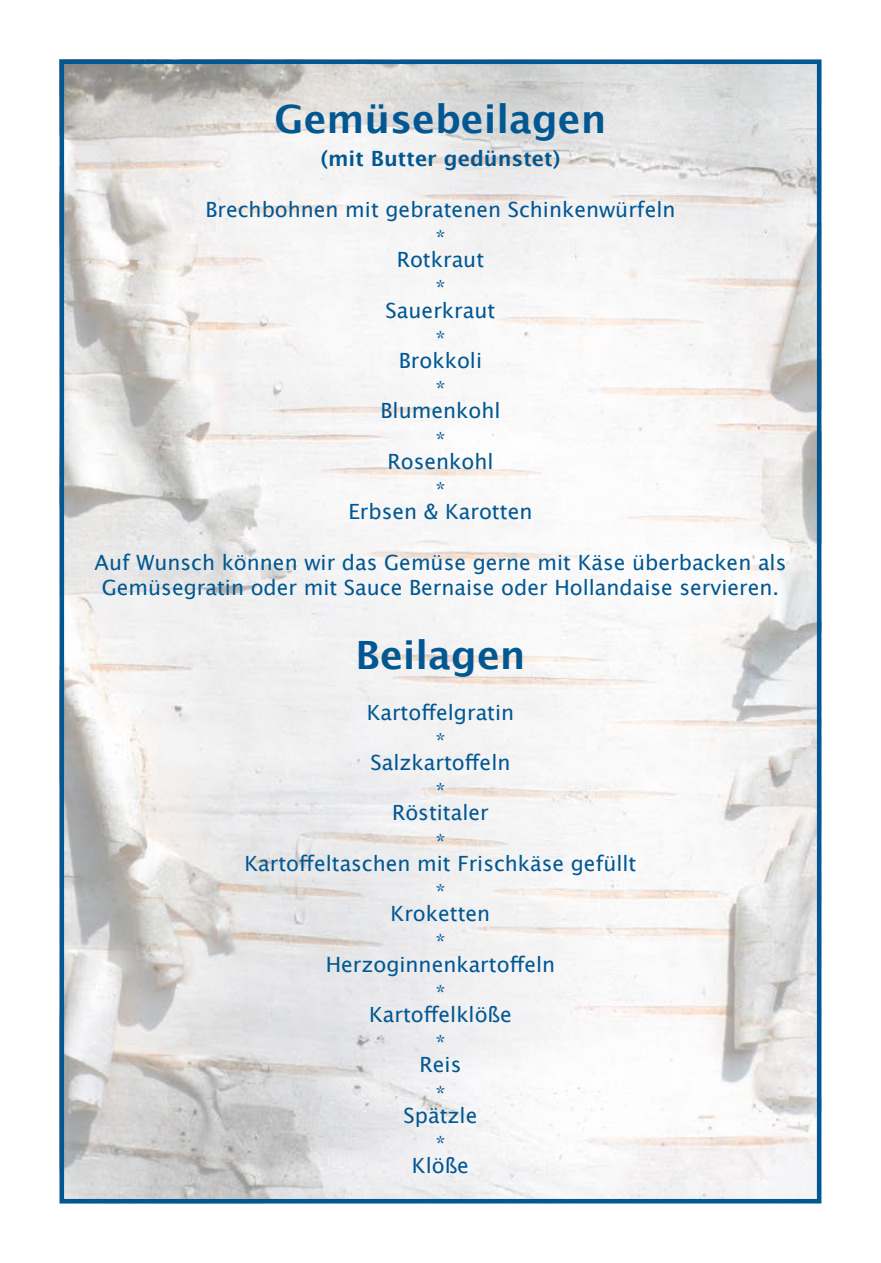
<style>
.page{position:relative;width:881px;height:1263px;background:#fff}
.page>*{position:absolute;margin:0;border:0;box-sizing:border-box;transform-origin:0 0}
.t1{font:700 39px "Lucida Grande";color:#005792}
.t2{font:21px/28.2px "Lucida Grande";color:#005792;text-align:center}
.t3{font:700 21px "Lucida Grande";color:#005792}
</style>
<div class="page">
<img style="left:65px;top:65px;width:751px;height:1133px">
<div style="left:60px;top:60px;width:761px;height:1143px;border:4px solid #005792"></div>
<h1 class="t1" style="left:274px;top:87px;width:333px">Gemüsebeilagen</h1>
<p class="t3" style="left:320px;top:142px;width:241px">(mit Butter gedünstet)</p>
<p class="t2" style="left:205px;top:195px;width:471px">Brechbohnen mit gebratenen Schinkenwürfeln *</p>
<p class="t2" style="left:396px;top:246px;width:89px">Rotkraut *</p>
<p class="t2" style="left:385px;top:296px;width:111px">Sauerkraut *</p>
<p class="t2" style="left:399px;top:347px;width:85px">Brokkoli *</p>
<p class="t2" style="left:380px;top:397px;width:121px">Blumenkohl *</p>
<p class="t2" style="left:387px;top:447px;width:107px">Rosenkohl *</p>
<p class="t2" style="left:348px;top:498px;width:185px">Erbsen &amp; Karotten</p>
<p class="t2" style="left:94px;top:550px;width:693px;line-height:25.2px">Auf Wunsch können wir das Gemüse gerne mit Käse überbacken als<br>Gemüsegratin oder mit Sauce Bernaise oder Hollandaise servieren.</p>
<h1 class="t1" style="left:355px;top:624px;width:171px">Beilagen</h1>
<p class="t2" style="left:366px;top:698px;width:149px">Kartoffelgratin *</p>
<p class="t2" style="left:370px;top:749px;width:141px">Salzkartoffeln *</p>
<p class="t2" style="left:392px;top:799px;width:98px">Röstitaler *</p>
<p class="t2" style="left:244px;top:849px;width:393px">Kartoffeltaschen mit Frischkäse gefüllt *</p>
<p class="t2" style="left:390px;top:900px;width:101px">Kroketten *</p>
<p class="t2" style="left:325px;top:950px;width:231px">Herzoginnenkartoffeln *</p>
<p class="t2" style="left:369px;top:1001px;width:144px">Kartoffelklöße *</p>
<p class="t2" style="left:419px;top:1051px;width:43px">Reis *</p>
<p class="t2" style="left:403px;top:1101px;width:75px">Spätzle *</p>
<p class="t2" style="left:412px;top:1152px;width:58px">Klöße</p>
</div>
